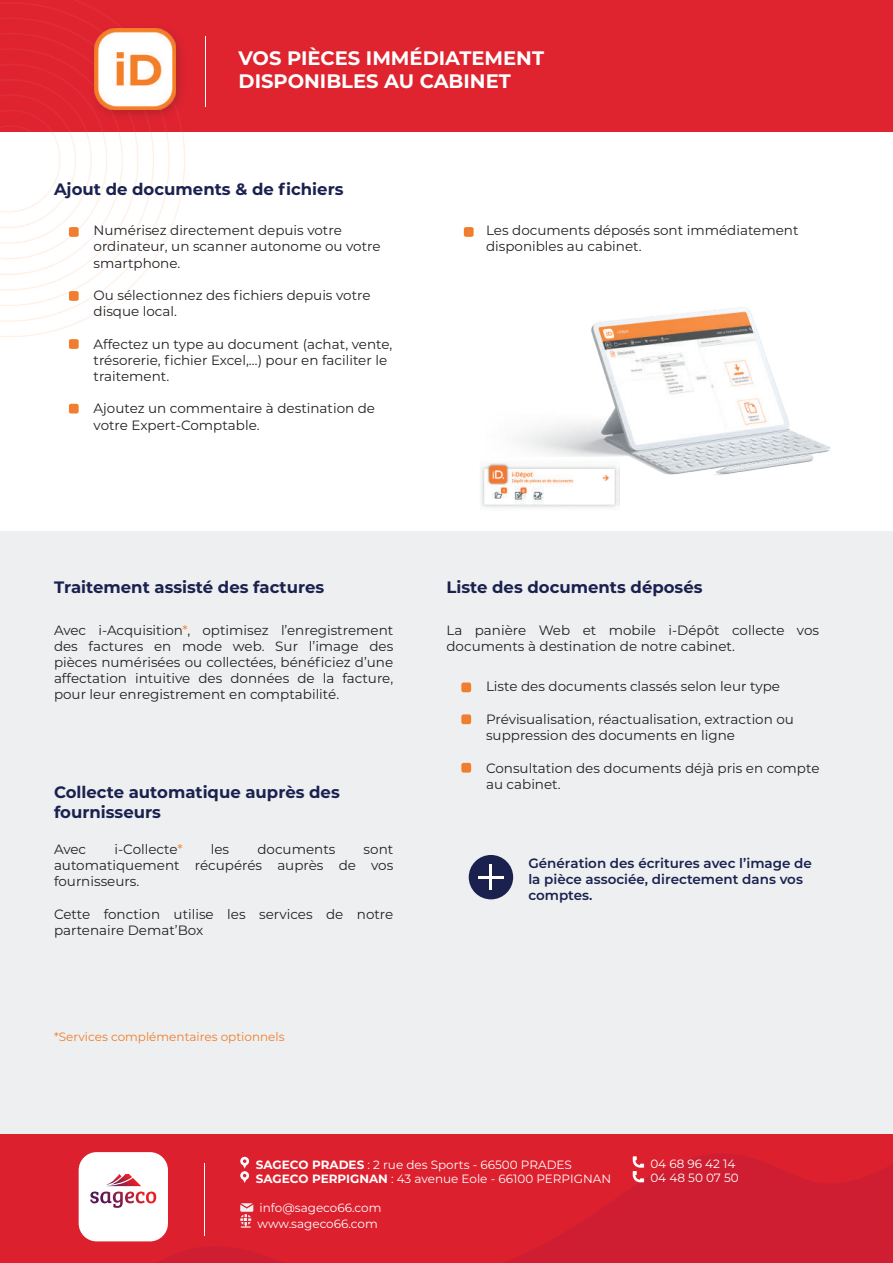
<style>
.page{position:relative;width:893px;height:1263px;background:#fff}
.page>*{position:absolute;margin:0;border:0;box-sizing:border-box;transform-origin:0 0}
.t1{font:700 19.5px/23.4px "Montserrat";color:#fff}
.t2{font:700 16.5px/19.8px "Montserrat";color:#1a214f}
.t3{font:13.5px/16.2px "Montserrat";color:#231f20}
.t4{font:600 13.5px/16.2px "Montserrat";color:#1a214f}
.t5{font:12px/14.4px "Montserrat";color:#fff}
.t6{font:12px "Montserrat";color:#f07e2e}
.s1{color:#f47f28}
.s2{font-weight:700}
</style>
<div class="page">
<div style="left:0;top:1131px;width:893px;height:132px;background:#dd202e"></div>
<svg style="left:136px;top:1152px;width:757px;height:111px"></svg>
<div style="left:79px;top:1152px;width:89px;height:89px;background:#fff;border-radius:18px"></div>
<img style="left:0;top:211px;width:178px;height:138px">
<div style="left:69px;top:227px;width:10px;height:10px;background:#f07e2e;border-radius:2px"></div>
<div style="left:69px;top:291px;width:10px;height:10px;background:#f07e2e;border-radius:2px"></div>
<div style="left:69px;top:339px;width:10px;height:10px;background:#f07e2e;border-radius:2px"></div>
<div style="left:69px;top:404px;width:10px;height:9px;background:#f07e2e;border-radius:2px"></div>
<div style="left:464px;top:227px;width:10px;height:10px;background:#f07e2e;border-radius:2px"></div>
<div style="left:0;top:531px;width:893px;height:603px;background:#edeff0"></div>
<div style="left:461px;top:682px;width:10px;height:10px;background:#f07e2e;border-radius:2px"></div>
<div style="left:461px;top:714px;width:10px;height:10px;background:#f07e2e;border-radius:2px"></div>
<div style="left:461px;top:763px;width:10px;height:10px;background:#f07e2e;border-radius:2px"></div>
<div style="left:469px;top:855px;width:44px;height:44px;background:#1a214f;border-radius:50%"></div>
<hr style="left:490px;top:864px;width:2px;height:26px;background:#fff">
<hr style="left:478px;top:876px;width:26px;height:2px;background:#fff">
<div style="left:191px;top:0;width:702px;height:132px;background:#df2430"></div>
<img style="left:0;top:0;width:191px;height:211px">
<img style="left:518px;top:307px;width:312px;height:177px">
<hr style="left:204px;top:1163px;width:1px;height:72px;background:#fff">
<svg style="left:240px;top:1157px;width:9px;height:26px"></svg>
<svg style="left:240px;top:1203px;width:13px;height:24px"></svg>
<svg style="left:90px;top:1174px;width:66px;height:34px"></svg>
<svg style="left:633px;top:1156px;width:11px;height:26px"></svg>
<div style="left:88px;top:23px;width:99px;height:99px;background:#231f20;opacity:.25"></div>
<img style="left:94px;top:29px;width:81px;height:81px">
<hr style="left:205px;top:37px;width:1px;height:70px;background:#fff">
<img style="left:481px;top:458px;width:138px;height:50px">
<h1 class="t1" style="left:239px;top:45px;width:307px">VOS PIÈCES IMMÉDIATEMENT<br>DISPONIBLES AU CABINET</h1>
<p class="t2" style="left:54px;top:178px;width:291px">Ajout de documents &amp; de fichiers</p>
<p class="t3" style="left:94px;top:222px;width:289px">Numérisez directement depuis votre ordinateur, un scanner autonome ou votre smartphone.</p>
<p class="t3" style="left:94px;top:287px;width:278px">Ou sélectionnez des fichiers depuis votre disque local.</p>
<p class="t3" style="left:94px;top:335px;width:300px">Affectez un type au document (achat, vente, trésorerie, fichier Excel,…) pour en faciliter le traitement.</p>
<p class="t3" style="left:94px;top:400px;width:283px">Ajoutez un commentaire à destination de votre Expert-Comptable.</p>
<p class="t3" style="left:486px;top:222px;width:314px">Les documents déposés sont immédiatement disponibles au cabinet.</p>
<p class="t2" style="left:54px;top:577px;width:272px">Traitement assisté des factures</p>
<p class="t2" style="left:446px;top:577px;width:258px">Liste des documents déposés</p>
<p class="t3" style="left:54px;top:621px;width:341px;text-align:justify">Avec i-Acquisition<span class="s1">*</span>, optimisez l’enregistrement des factures en mode web. Sur l’image des pièces numérisées ou collectées, bénéficiez d’une affectation intuitive des données de la facture, pour leur enregistrement en comptabilité.</p>
<p class="t2" style="left:54px;top:781px;width:287px">Collecte automatique auprès des fournisseurs</p>
<p class="t3" style="left:54px;top:841px;width:34px">Avec</p>
<p class="t3" style="left:114px;top:841px;width:70px">i-Collecte<span class="s1">*</span></p>
<p class="t3" style="left:211px;top:841px;width:20px">les</p>
<p class="t3" style="left:257px;top:841px;width:80px">documents</p>
<p class="t3" style="left:54px;top:841px;width:341px;text-align:justify;text-indent:310px">sont automatiquement récupérés auprès de vos fournisseurs.</p>
<p class="t3" style="left:54px;top:905px;width:341px">Cette fonction utilise les services de notre partenaire Demat’Box</p>
<p class="t6" style="left:54px;top:1029px;width:232px">*Services complémentaires optionnels</p>
<p class="t3" style="left:446px;top:621px;width:374px">La panière Web et mobile i-Dépôt collecte vos documents à destination de notre cabinet.</p>
<p class="t3" style="left:486px;top:678px;width:296px">Liste des documents classés selon leur type</p>
<p class="t3" style="left:486px;top:710px;width:309px">Prévisualisation, réactualisation, extraction ou suppression des documents en ligne</p>
<p class="t3" style="left:486px;top:759px;width:335px">Consultation des documents déjà pris en compte au cabinet.</p>
<p class="t4" style="left:528px;top:854px;width:285px">Génération des écritures avec l’image de la pièce associée, directement dans vos comptes.</p>
<p class="t5" style="left:256px;top:1157px;width:357px"><span class="s2">SAGECO PRADES</span> : 2 rue des Sports - 66500 PRADES<br><span class="s2">SAGECO PERPIGNAN</span> : 43 avenue Eole - 66100 PERPIGNAN</p>
<p class="t5" style="left:258px;top:1199px;width:125px;line-height:15.9px">info@sageco66.com www.sageco66.com</p>
<p class="t5" style="left:650px;top:1155px;width:90px">04 68 96 42 14<br>04 48 50 07 50</p>
</div>
